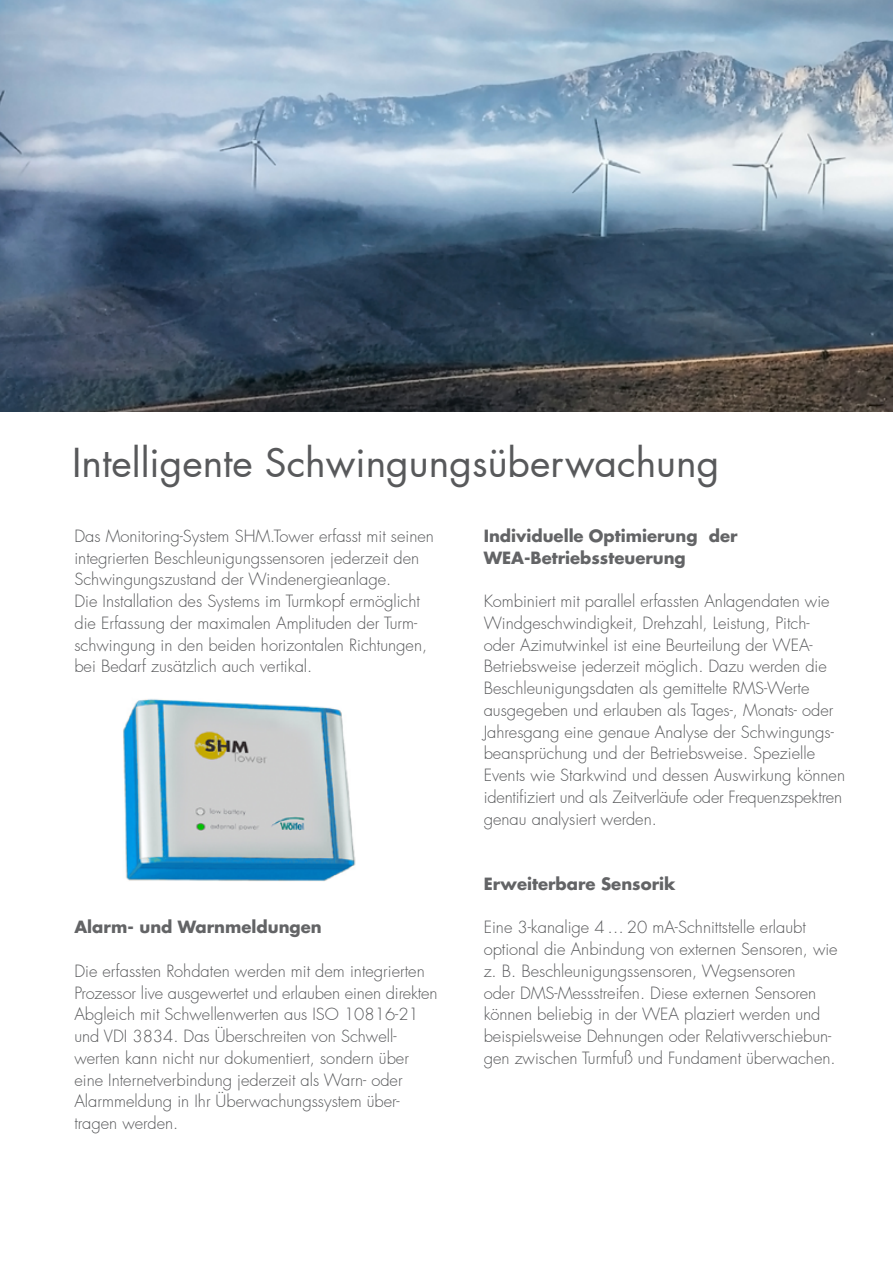
<style>
.page{position:relative;width:893px;height:1263px;background:#fff}
.page>*{position:absolute;margin:0;border:0;box-sizing:border-box;transform-origin:0 0}
.t1{font:39px "Futura LT Pro";color:#58595b}
.t2{font:300 16.5px/21.8px "Futura LT Pro";color:#58595b}
.t3{font:700 16.5px/21.8px "Futura LT Pro";color:#636466}
</style>
<div class="page">
<img style="left:0;top:0;width:893px;height:412px">
<img style="left:123px;top:699px;width:233px;height:182px">
<h1 class="t1" style="left:72px;top:436px;width:649px">Intelligente Schwingungsüberwachung</h1>
<p class="t2" style="left:74px;top:525px;width:361px">Das Monitoring-System SHM.Tower erfasst mit seinen integrierten Beschleunigungssensoren jederzeit den Schwingungszustand der Windenergieanlage.<br>Die Installation des Systems im Turmkopf ermöglicht die Erfassung der maximalen Amplituden der Turm&shy;schwingung in den beiden horizontalen Richtungen, bei Bedarf zusätzlich auch vertikal.</p>
<p class="t3" style="left:74px;top:916px;width:249px">Alarm- und Warnmeldungen</p>
<p class="t2" style="left:74px;top:960px;width:365px">Die erfassten Rohdaten werden mit dem integrierten Prozessor live ausgewertet und erlauben einen direkten Abgleich mit Schwellenwerten aus ISO 10816-21 und VDI 3834. Das Überschreiten von Schwell-- werten kann nicht nur dokumentiert, sondern über eine Internetverbindung jederzeit als Warn- oder Alarmmeldung in Ihr Überwachungssystem über-- tragen werden.</p>
<p class="t3" style="left:484px;top:524px;width:255px">Individuelle Optimierung der<br>WEA-Betriebssteuerung</p>
<p class="t2" style="left:484px;top:590px;width:363px">Kombiniert mit parallel erfassten Anlagendaten wie Windgeschwindigkeit, Drehzahl, Leistung, Pitch-<br>oder Azimutwinkel ist eine Beurteilung der WEA-Betriebsweise jederzeit möglich. Dazu werden die Beschleunigungsdaten als gemittelte RMS-Werte ausgegeben und erlauben als Tages-, Monats- oder Jahresgang eine genaue Analyse der Schwingungs&shy;beansprüchung und der Betriebsweise. Spezielle Events wie Starkwind und dessen Auswirkung können identifiziert und als Zeitverläufe oder Frequenzspektren genau analysiert werden.</p>
<p class="t3" style="left:484px;top:872px;width:193px">Erweiterbare Sensorik</p>
<p class="t2" style="left:484px;top:916px;width:355px">Eine 3-kanalige 4 … 20 mA-Schnittstelle erlaubt optional die Anbindung von externen Sensoren, wie z. B. Beschleunigungssensoren, Wegsensoren<br>oder DMS-Messstreifen. Diese externen Sensoren können beliebig in der WEA plaziert werden und beispielsweise Dehnungen oder Relativverschiebun&shy;gen zwischen Turmfuß und Fundament überwachen.</p>
</div>
